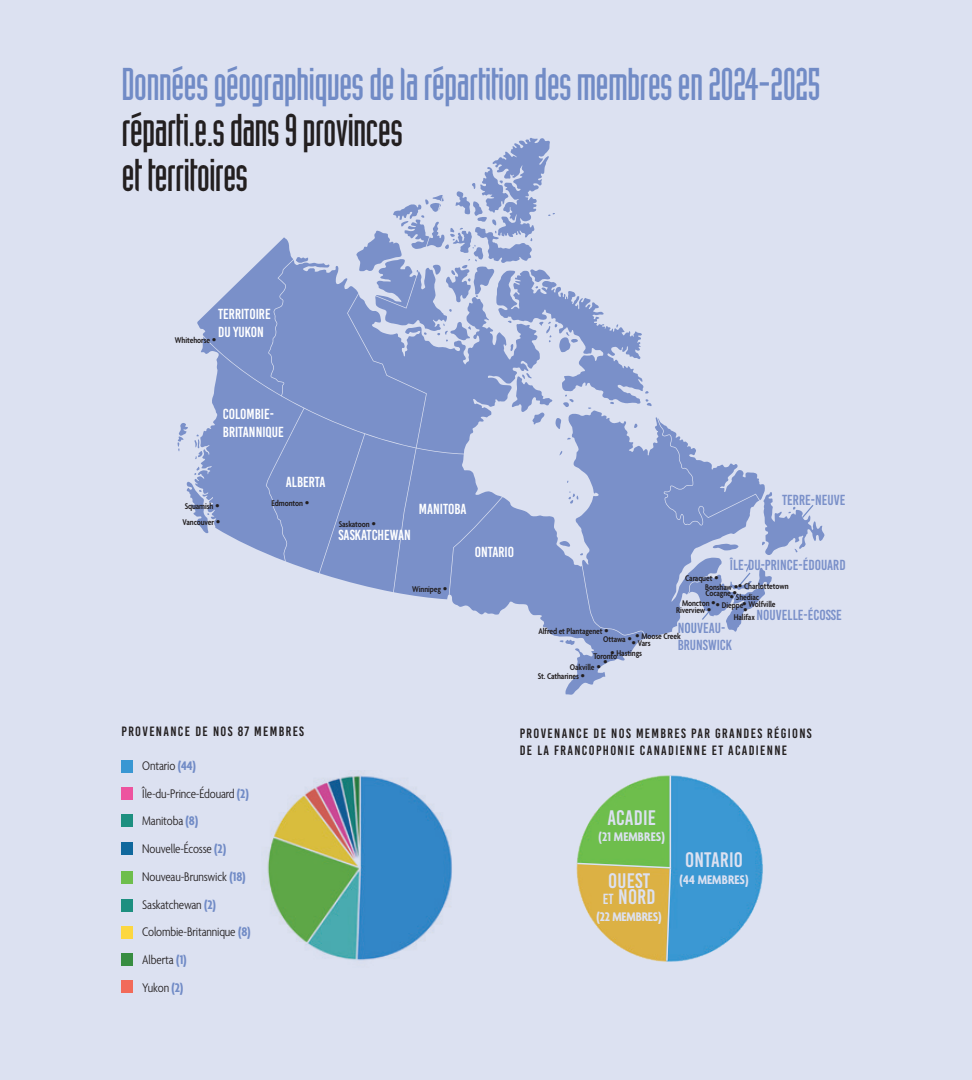
<style>
.page{position:relative;width:972px;height:1080px;background:#dce1f1}
.page>*{position:absolute;margin:0;border:0;box-sizing:border-box;transform-origin:0 0}
.t1{font:45px "Industria LT Std Solid";letter-spacing:-.02em;color:#718bc6}
.t2{font:45px/45px "Industria LT Std Solid";letter-spacing:-.02em;color:#231f20}
.t3{font:21px "Bebas Kai";letter-spacing:.01em;color:#dce1f1}
.t4{font:14.55px/17.5px "Bebas Kai";color:#fff}
.t5{font:14.55px/17.5px "Bebas Kai";color:#7a90c9}
.t6{font:300 condensed 13.5px/27.8px "Agenda";letter-spacing:-.01em;color:#231f20}
.t7{font:13.5px/16.5px "Bebas Kai";letter-spacing:.1em;color:#231f20}
.t8{font:700 condensed 13.5px "Agenda";letter-spacing:.01em;color:#dce1f1}
.t9{font:700 condensed 13.5px "Agenda";letter-spacing:-.01em;color:#dce1f1}
.t10{font:600 condensed 12px "Agenda";color:#231f20}
.t11{font:600 condensed 9px "Agenda";letter-spacing:-.01em;color:#231f20}
.s1{font-size:12px}
.s2{color:#718bc6}
.s3{font-weight:700;color:#718bc6}
.s4{font-size:14.7px}
</style>
<div class="page">
<svg style="left:177px;top:138px;width:648px;height:557px"></svg>
<svg style="left:701px;top:605px;width:14px;height:16px"></svg>
<svg style="left:801px;top:503px;width:14px;height:16px"></svg>
<svg style="left:738px;top:571px;width:14px;height:16px"></svg>
<img style="left:267px;top:775px;width:185px;height:186px">
<div style="left:122px;top:760px;width:11px;height:13px;background:#3997d3"></div>
<div style="left:122px;top:787px;width:11px;height:12px;background:#ed539f"></div>
<div style="left:122px;top:814px;width:11px;height:13px;background:#1d8f80"></div>
<div style="left:122px;top:843px;width:11px;height:12px;background:#10689d"></div>
<div style="left:122px;top:871px;width:11px;height:13px;background:#6ebe4c"></div>
<div style="left:122px;top:899px;width:11px;height:13px;background:#1d8f80"></div>
<div style="left:122px;top:926px;width:11px;height:13px;background:#fcd741"></div>
<div style="left:122px;top:953px;width:11px;height:12px;background:#378d41"></div>
<div style="left:122px;top:981px;width:11px;height:12px;background:#f26a59"></div>
<img style="left:577px;top:775px;width:186px;height:187px">
<hr style="left:670px;top:775px;width:1px;height:94px;background:#dce1f1">
<svg style="left:576px;top:862px;width:96px;height:100px"></svg>
<h1 class="t1" style="left:122px;top:59px;width:701px">Données géographiques de la répartition des membres en 2024-2025</h1>
<h1 class="t2" style="left:122px;top:109px;width:283px">réparti.e.s dans 9 provinces et territoires</h1>
<h3 class="t4" style="left:218px;top:306px;width:54px">TERRITOIRE<br>DU YUKON</h3>
<p class="t11" style="left:175px;top:335px;width:43px">Whitehorse <span class="s1">•</span></p>
<h3 class="t4" style="left:223px;top:405px;width:62px">COLOMBIE-<br>BRITANNIQUE</h3>
<p class="t11" style="left:185px;top:501px;width:36px">Squamish <span class="s1">•</span></p>
<h3 class="t4" style="left:286px;top:474px;width:41px">ALBERTA</h3>
<p class="t11" style="left:272px;top:499px;width:39px">Edmonton <span class="s1">•</span></p>
<p class="t11" style="left:183px;top:518px;width:39px">Vancouver <span class="s1">•</span></p>
<p class="t11" style="left:339px;top:519px;width:39px">Saskatoon <span class="s1">•</span></p>
<h3 class="t4" style="left:338px;top:526px;width:74px">SASKATCHEWAN</h3>
<h3 class="t4" style="left:419px;top:500px;width:49px">MANITOBA</h3>
<h3 class="t4" style="left:475px;top:544px;width:41px">ONTARIO</h3>
<p class="t11" style="left:412px;top:584px;width:36px">Winnipeg <span class="s1">•</span></p>
<h3 class="t5" style="left:782px;top:491px;width:65px">TERRE-NEUVE</h3>
<h3 class="t5" style="left:730px;top:557px;width:117px">ÎLE-DU-PRINCE-ÉDOUARD</h3>
<h3 class="t5" style="left:757px;top:606px;width:87px">NOUVELLE-ÉCOSSE</h3>
<p class="t11" style="left:685px;top:573px;width:35px">Caraquet <span class="s1">•</span></p>
<p class="t11" style="left:676px;top:606px;width:37px">Riverview <span class="s1">•</span></p>
<p class="t11" style="left:738px;top:581px;width:52px"><span class="s1">•</span> Charlottetown</p>
<p class="t11" style="left:716px;top:599px;width:61px"><span class="s1">•</span> Dieppe<span class="s1">•</span> Wolfville</p>
<p class="t11" style="left:705px;top:582px;width:34px">Bonshaw <span class="s1">•</span></p>
<p class="t11" style="left:706px;top:591px;width:55px">Cocagne <sup>•</sup><span class="s1">•</span> Shediac</p>
<p class="t11" style="left:682px;top:598px;width:35px">Moncton <span class="s1">•</span></p>
<h3 class="t10" style="left:743px;top:603px;width:5px">•</h3>
<p class="t11" style="left:734px;top:613px;width:22px">Halifax</p>
<h3 class="t5" style="left:678px;top:619px;width:56px">N<span class="s2">OU</span>VEAU-<br>BRUNSWICK</h3>
<p class="t11" style="left:538px;top:627px;width:72px">Alfred et Plantagenet <span class="s1">•</span></p>
<p class="t11" style="left:636px;top:631px;width:47px"><span class="s1">•</span> Moose Creek</p>
<p class="t11" style="left:632px;top:638px;width:20px"><span class="s1">•</span> Vars</p>
<p class="t11" style="left:603px;top:634px;width:30px">Ottawa <span class="s1">•</span></p>
<p class="t11" style="left:611px;top:648px;width:33px"><span class="s1">•</span> Hastings</p>
<p class="t11" style="left:593px;top:652px;width:25px">Toronto</p>
<h3 class="t10" style="left:603px;top:655px;width:5px">•</h3>
<p class="t11" style="left:570px;top:662px;width:32px">Oakville <span class="s1">•</span></p>
<p class="t11" style="left:538px;top:671px;width:49px">St. Catharines <span class="s1">•</span></p>
<h3 class="t7" style="left:122px;top:723px;width:184px">PROVENANCE DE NOS 87 MEMBRES</h3>
<h3 class="t6" style="left:142px;top:753px;width:110px">Ontario <span class="s3">(44)<br></span>Île-du-Prince-Édouard <span class="s3">(2)<br></span>Manitoba <span class="s3">(8)<br></span>Nouvelle-Écosse <span class="s3">(2)<br></span>Nouveau-Brunswick <span class="s3">(18)<br></span>Saskatchewan <span class="s3">(2)<br></span>Colombie-Britannique <span class="s3">(8)<br></span>Alberta <span class="s3">(1)<br></span>Yukon <span class="s3">(2)</span></h3>
<h3 class="t7" style="left:520px;top:725px;width:294px">PROVENANCE DE NOS MEMBRES PAR GRANDES RÉGIONS<br>DE LA FRANCOPHONIE CANADIENNE ET ACADIENNE</h3>
<h2 class="t3" style="left:607px;top:806px;width:50px">ACADIE</h2>
<h3 class="t8" style="left:599px;top:830px;width:68px">(21 MEMBRES)</h3>
<h2 class="t3" style="left:685px;top:849px;width:59px">ONTARIO</h2>
<h2 class="t3" style="left:608px;top:869px;width:43px">OUEST</h2>
<h3 class="t8" style="left:679px;top:872px;width:71px">(44 MEMBRES)</h3>
<h2 class="t3" style="left:603px;top:886px;width:54px"><span class="s4">ET</span> NORD</h2>
<h3 class="t9" style="left:596px;top:909px;width:67px">(22 MEMBRES)</h3>
</div>
